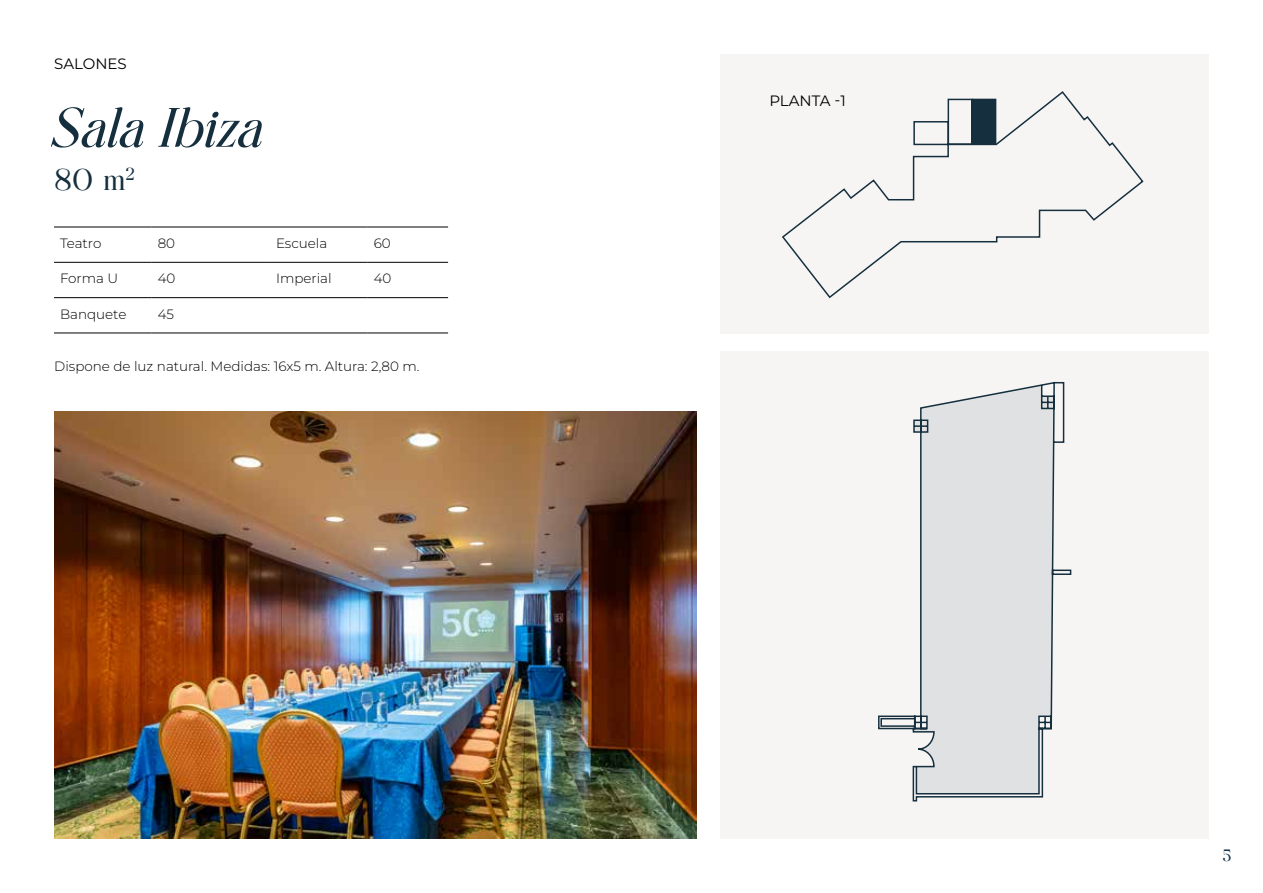
<style>
.page{position:relative;width:1263px;height:893px;background:#fff}
.page>*{position:absolute;margin:0;border:0;box-sizing:border-box;transform-origin:0 0}
.t1{font:italic 55.5px "Grachy Firatte";color:#152f3e}
.t2{font:30px "Grachy Firatte";color:#152f3e}
.t3{font:16.5px "Grachy Firatte";color:#16354b}
.t4{font:15px "Montserrat";color:#000}
.t5{font:300 13.5px "Montserrat";color:#000}
</style>
<div class="page">
<img style="left:54px;top:411px;width:642px;height:428px">
<div style="left:720px;top:54px;width:489px;height:280px;background:#f6f5f4"></div>
<div style="left:720px;top:352px;width:489px;height:487px;background:#f6f5f4"></div>
<hr style="left:54px;top:227px;width:98px;height:1px;background:#000">
<hr style="left:152px;top:227px;width:118px;height:1px;background:#000">
<hr style="left:270px;top:227px;width:98px;height:1px;background:#000">
<hr style="left:368px;top:227px;width:80px;height:1px;background:#000">
<hr style="left:54px;top:262px;width:98px;height:1px;background:#000">
<hr style="left:152px;top:262px;width:118px;height:1px;background:#000">
<hr style="left:270px;top:262px;width:98px;height:1px;background:#000">
<hr style="left:368px;top:262px;width:80px;height:1px;background:#000">
<hr style="left:54px;top:297px;width:98px;height:1px;background:#000">
<hr style="left:152px;top:297px;width:118px;height:1px;background:#000">
<hr style="left:270px;top:297px;width:98px;height:1px;background:#000">
<hr style="left:368px;top:297px;width:80px;height:1px;background:#000">
<hr style="left:54px;top:333px;width:98px;height:1px;background:#000">
<hr style="left:152px;top:333px;width:118px;height:1px;background:#000">
<hr style="left:270px;top:333px;width:98px;height:1px;background:#000">
<hr style="left:368px;top:333px;width:80px;height:1px;background:#000">
<svg style="left:782px;top:91px;width:362px;height:208px"></svg>
<div style="left:947px;top:99px;width:26px;height:46px;border:2px solid #152f3e"></div>
<div style="left:971px;top:99px;width:24px;height:45px;background:#152f3e"></div>
<div style="left:972px;top:99px;width:24px;height:46px;border:2px solid #152f3e"></div>
<svg style="left:878px;top:381px;width:194px;height:421px"></svg>
<svg style="left:913px;top:385px;width:141px;height:408px;fill:#dfe1e2"></svg>
<p class="t4" style="left:54px;top:53px;width:74px">SALONES</p>
<h1 class="t1" style="left:54px;top:97px;width:212px">Sala Ibiza</h1>
<h2 class="t2" style="left:54px;top:163px;width:82px">80 m<sup>2</sup></h2>
<p class="t5" style="left:60px;top:234px;width:43px">Teatro</p>
<p class="t5" style="left:158px;top:234px;width:19px">80</p>
<p class="t5" style="left:276px;top:234px;width:53px">Escuela</p>
<p class="t5" style="left:374px;top:234px;width:19px">60</p>
<p class="t5" style="left:60px;top:270px;width:60px">Forma U</p>
<p class="t5" style="left:158px;top:270px;width:19px">40</p>
<p class="t5" style="left:276px;top:270px;width:57px">Imperial</p>
<p class="t5" style="left:374px;top:270px;width:19px">40</p>
<p class="t5" style="left:60px;top:305px;width:68px">Banquete</p>
<p class="t5" style="left:158px;top:305px;width:18px">45</p>
<p class="t5" style="left:54px;top:357px;width:367px">Dispone de luz natural. Medidas: 16x5 m. Altura: 2,80 m.</p>
<p class="t4" style="left:769px;top:90px;width:78px">PLANTA -1</p>
<p class="t3" style="left:1222px;top:846px;width:11px">5</p>
</div>
